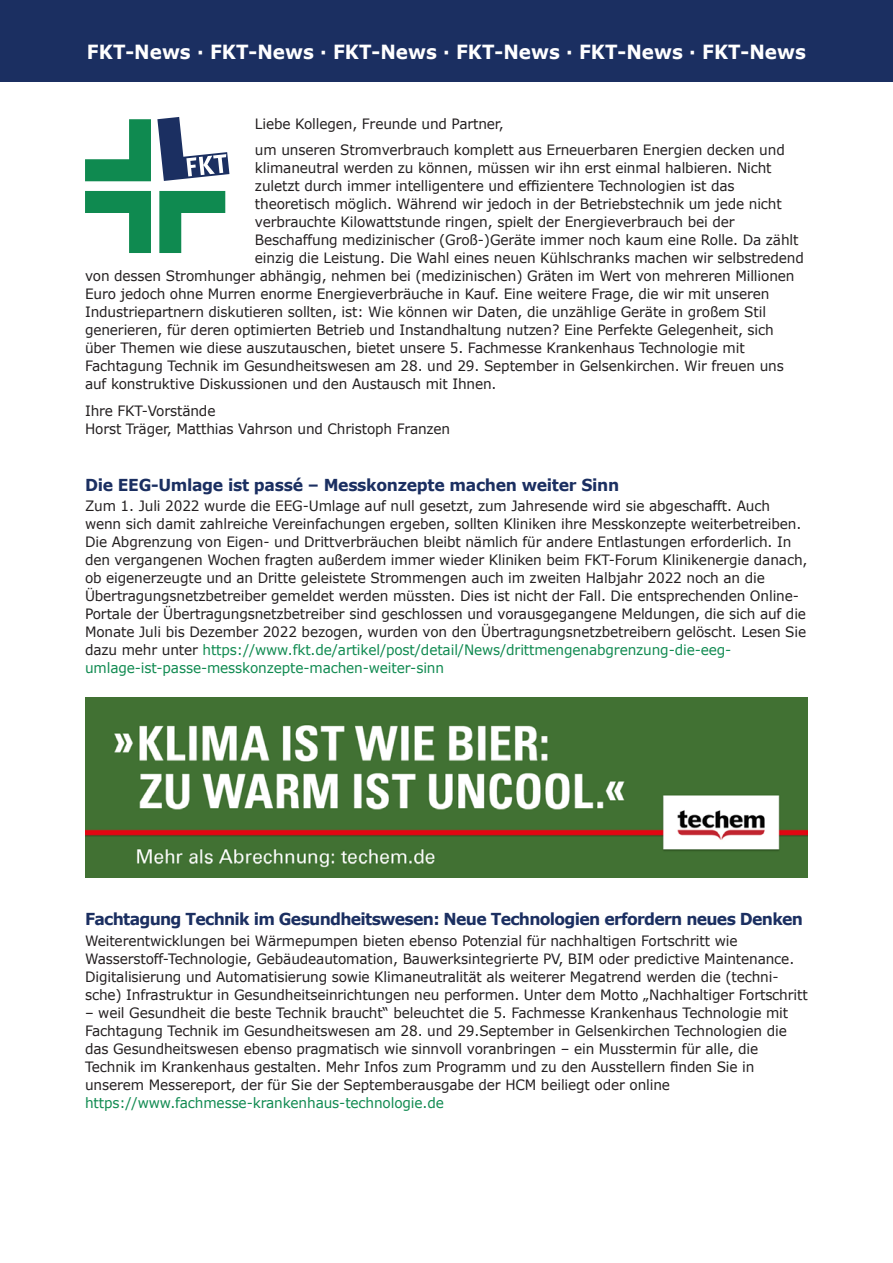
<style>
.page{position:relative;width:893px;height:1263px;background:#fff}
.page>*{position:absolute;margin:0;border:0;box-sizing:border-box;transform-origin:0 0}
.t1{font:700 19.5px "Verdana";color:#fff;scale:.94 1}
.t2{font:700 16.5px "Verdana";letter-spacing:-.045em;color:#1b2f61;scale:.95 1}
.t3{font:700 16.5px "Verdana";letter-spacing:-.02em;color:#1b2f61;scale:.95 1}
.t4{font:14.25px/18px "Verdana";letter-spacing:-.01em;color:#231f20;scale:.96 1}
.t5{font:14.25px "Verdana";letter-spacing:-.01em;color:#0f8a50;scale:.96 1}
.s1{color:#0f8a50}
</style>
<div class="page">
<div style="left:0;top:0;width:893px;height:81px;background:#1b2f61"></div>
<svg style="left:85px;top:117px;width:144px;height:136px"></svg>
<img style="left:85px;top:697px;width:723px;height:181px">
<h1 class="t1" style="left:87px;top:39px;width:766px">FKT-News · FKT-News · FKT-News · FKT-News · FKT-News · FKT-News</h1>
<p class="t4" style="left:255px;top:110px;width:553px;line-height:26.5px">Liebe Kollegen, Freunde und Partner,<br>um unseren Stromverbrauch komplett aus Erneuerbaren Energien decken und</p>
<p class="t4" style="left:255px;top:159px;width:540px">klimaneutral werden zu können, müssen wir ihn erst einmal halbieren. Nicht</p>
<p class="t4" style="left:255px;top:177px;width:501px">zuletzt durch immer intelligentere und effizientere Technologien ist das</p>
<p class="t4" style="left:255px;top:195px;width:550px">theoretisch möglich. Während wir jedoch in der Betriebstechnik um jede nicht</p>
<p class="t4" style="left:255px;top:213px;width:501px">verbrauchte Kilowattstunde ringen, spielt der Energieverbrauch bei der</p>
<p class="t4" style="left:255px;top:231px;width:568px">Beschaffung medizinischer (Groß-)Geräte immer noch kaum eine Rolle. Da zählt</p>
<p class="t4" style="left:255px;top:249px;width:573px">einzig die Leistung. Die Wahl eines neuen Kühlschranks machen wir selbstredend</p>
<p class="t4" style="left:85px;top:267px;width:741px">von dessen Stromhunger abhängig, nehmen bei (medizinischen) Gräten im Wert von mehreren Millionen</p>
<p class="t4" style="left:85px;top:285px;width:714px">Euro jedoch ohne Murren enorme Energieverbräuche in Kauf. Eine weitere Frage, die wir mit unseren</p>
<p class="t4" style="left:85px;top:303px;width:711px">Industriepartnern diskutieren sollten, ist: Wie können wir Daten, die unzählige Geräte in großem Stil</p>
<p class="t4" style="left:85px;top:321px;width:719px">generieren, für deren optimierten Betrieb und Instandhaltung nutzen? Eine Perfekte Gelegenheit, sich</p>
<p class="t4" style="left:85px;top:339px;width:689px">über Themen wie diese auszutauschen, bietet unsere 5. Fachmesse Krankenhaus Technologie mit</p>
<p class="t4" style="left:85px;top:357px;width:729px">Fachtagung Technik im Gesundheitswesen am 28. und 29. September in Gelsenkirchen. Wir freuen uns</p>
<p class="t4" style="left:85px;top:375px;width:430px">auf konstruktive Diskussionen und den Austausch mit Ihnen.</p>
<p class="t4" style="left:85px;top:402px;width:382px">Ihre FKT-Vorstände<br>Horst Träger, Matthias Vahrson und Christoph Franzen</p>
<p class="t3" style="left:85px;top:474px;width:564px">Die EEG-Umlage ist passé – Messkonzepte machen weiter Sinn</p>
<p class="t4" style="left:85px;top:497px;width:754px">Zum 1. Juli 2022 wurde die EEG-Umlage auf null gesetzt, zum Jahresende wird sie abgeschafft. Auch wenn sich damit zahlreiche Vereinfachungen ergeben, sollten Kliniken ihre Messkonzepte weiterbetreiben.<br>Die Abgrenzung von Eigen- und Drittverbräuchen bleibt nämlich für andere Entlastungen erforderlich. In den vergangenen Wochen fragten außerdem immer wieder Kliniken beim FKT-Forum Klinikenergie danach, ob eigenerzeugte und an Dritte geleistete Strommengen auch im zweiten Halbjahr 2022 noch an die Übertragungsnetzbetreiber gemeldet werden müssten. Dies ist nicht der Fall. Die entsprechenden Online-Portale der Übertragungsnetzbetreiber sind geschlossen und vorausgegangene Meldungen, die sich auf die Monate Juli bis Dezember 2022 bezogen, wurden von den Übertragungsnetzbetreibern gelöscht. Lesen Sie dazu mehr unter <span class="s1">https://www.fkt.de/artikel/post/detail/News/drittmengenabgrenzung-die-eeg&shy;umlage-ist-passe-messkonzepte-machen-weiter-sinn</span></p>
<p class="t2" style="left:85px;top:909px;width:757px">Fachtagung Technik im Gesundheitswesen: Neue Technologien erfordern neues Denken</p>
<p class="t4" style="left:85px;top:932px;width:754px">Weiterentwicklungen bei Wärmepumpen bieten ebenso Potenzial für nachhaltigen Fortschritt wie Wasserstoff-Technologie, Gebäudeautomation, Bauwerksintegrierte PV, BIM oder predictive Maintenance.<br>Digitalisierung und Automatisierung sowie Klimaneutralität als weiterer Megatrend werden die (techni&shy;sche) Infrastruktur in Gesundheitseinrichtungen neu performen. Unter dem Motto „Nachhaltiger Fortschritt</p>
<p class="t4" style="left:85px;top:1004px;width:734px">– weil Gesundheit die beste Technik braucht“ beleuchtet die 5. Fachmesse Krankenhaus Technologie mit Fachtagung Technik im Gesundheitswesen am 28. und 29.September in Gelsenkirchen Technologien die das Gesundheitswesen ebenso pragmatisch wie sinnvoll voranbringen – ein Musstermin für alle, die Technik im Krankenhaus gestalten. Mehr Infos zum Programm und zu den Ausstellern finden Sie in unserem Messereport, der für Sie der Septemberausgabe der HCM beiliegt oder online</p>
<p class="t5" style="left:85px;top:1093px;width:375px">https://www.fachmesse-krankenhaus-technologie.de</p>
</div>
